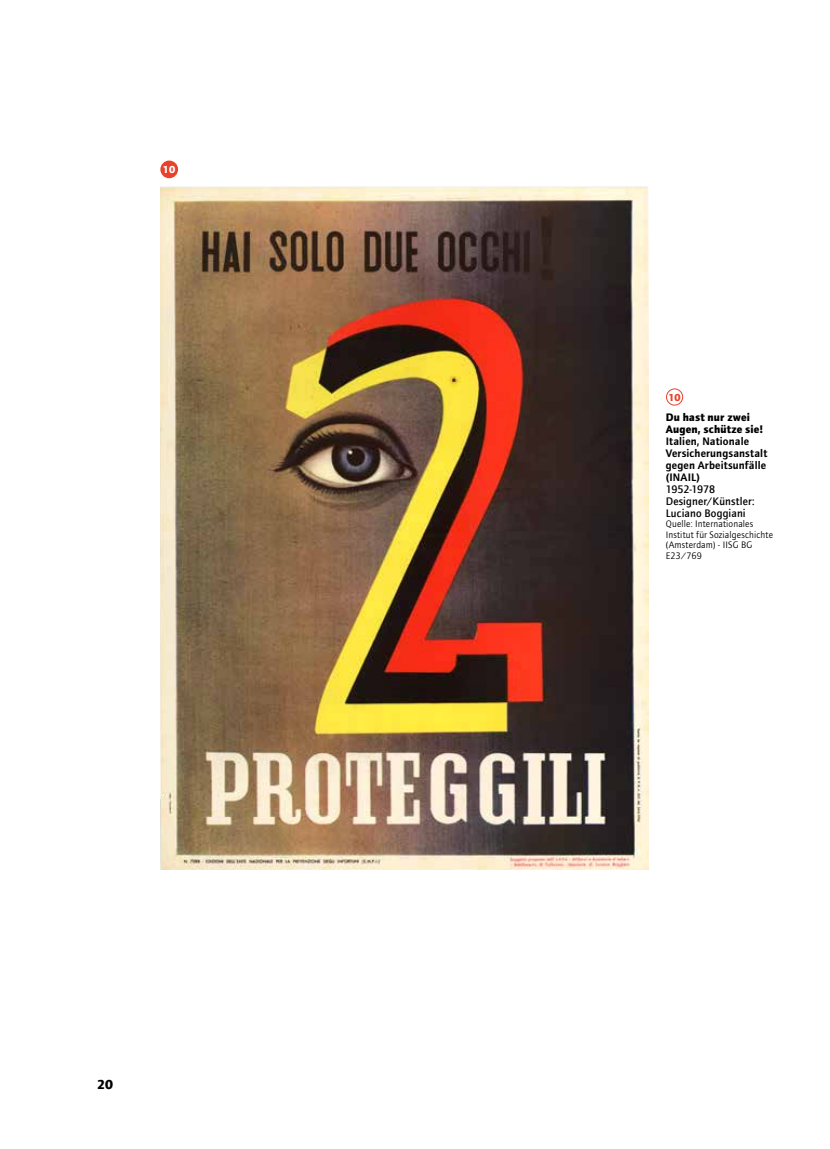
<style>
.page{position:relative;width:830px;height:1149px;background:#fff}
.page>*{position:absolute;margin:0;border:0;box-sizing:border-box;transform-origin:0 0}
.t1{font:13.5px "etui Foundry Journal bold";color:#000}
.t2{font:11.25px/12px "etui Foundry Journal Demi";letter-spacing:.01em;color:#000}
.t3{font:11.25px/12px "etui Foundry Journal Medium";letter-spacing:.01em;color:#000}
.t4{font:11.25px/12px "etui Foundry Journal bold";letter-spacing:.015em;color:#000}
.t5{font:10.5px "etui Foundry Journal bold";color:#e8412c}
.t6{font:10.5px "etui Foundry Journal bold";color:#fff}
.t7{font:9.75px/10.5px "etui Foundry Journal book";letter-spacing:.015em;color:#000}
</style>
<div class="page">
<img style="left:160px;top:187px;width:488px;height:681px">
<div style="left:665px;top:388px;width:17px;height:17px;border:1px solid #e8412c;border-radius:50%"></div>
<div style="left:161px;top:161px;width:16px;height:16px;background:#e8412c;border-radius:50%"></div>
<div style="left:160px;top:160px;width:18px;height:18px;border:2px solid #e8412c;border-radius:50%"></div>
<p class="t6" style="left:163px;top:163px;width:14px">10</p>
<h1 class="t1" style="left:97px;top:1076px;width:17px">20</h1>
<p class="t5" style="left:668px;top:391px;width:14px">10</p>
<p class="t4" style="left:665px;top:410px;width:99px">Du hast nur zwei<br>Augen, schütze sie!</p>
<p class="t2" style="left:665px;top:435px;width:103px">Italien, Nationale<br>Versicherungsanstalt gegen Arbeitsunfälle (INAIL)</p>
<p class="t3" style="left:665px;top:483px;width:90px">1952-1978<br>Designer/Künstler:<br>Luciano Boggiani</p>
<p class="t7" style="left:665px;top:518px;width:109px">Quelle: Internationales<br>Institut für Sozialgeschichte (Amsterdam) - IISG BG<br>E23/769</p>
</div>
